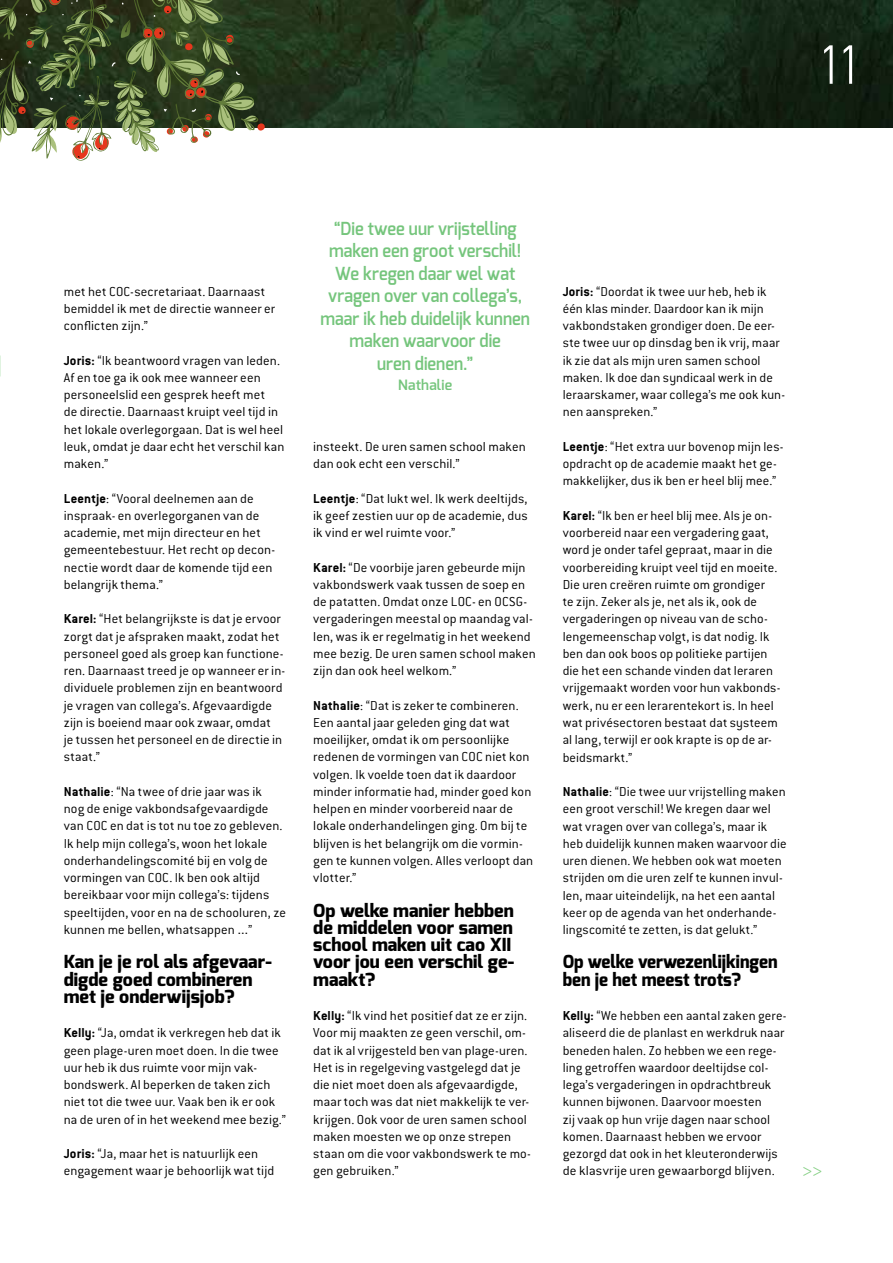
<style>
.page{position:relative;width:893px;height:1263px;background:#fff}
.page>*{position:absolute;margin:0;border:0;box-sizing:border-box;transform-origin:0 0}
.t1{font:condensed 54px "DINOT";color:#fff}
.t2{font:800 18px/17.2px "Exo";color:#000}
.t3{font:600 18px/22.5px "Exo";color:#75c57c;text-align:center;scale:.92 1}
.t4{font:800 18px/17.2px "Exo";color:#000;scale:.95 1}
.t5{font:18px "Minion Pro";color:#85cf84}
.t6{font:300 14.25px/17.2px "Conduit ITC";letter-spacing:.005em;color:#000}
.t7{font:600 14.25px "Exo";letter-spacing:.02em;color:#75c57c}
.s1{font-weight:700}
.s2{font-family:"DINOT";font-weight:400}
</style>
<div class="page">
<img style="left:267px;top:0;width:626px;height:128px">
<svg style="left:0;top:0;width:267px;height:161px"></svg>
<hr style="left:0;top:130px;width:1px;height:705px;background:#68bf7b">
<h1 class="t1" style="left:821px;top:33px;width:40px">11</h1>
<p class="t6" style="left:64px;top:282px;width:213px">met het COC-secretariaat. Daarnaast bemiddel ik met de directie wanneer er conflicten zijn.”</p>
<p class="t6" style="left:64px;top:351px;width:222px"><span class="s1">Joris:</span> “Ik beantwoord vragen van leden.<br>Af en toe ga ik ook mee wanneer een personeelslid een gesprek heeft met<br>de directie. Daarnaast kruipt veel tijd in het lokale overlegorgaan. Dat is wel heel leuk, omdat je daar echt het verschil kan maken.”</p>
<p class="t6" style="left:64px;top:490px;width:213px"><span class="s1">Leentje</span>: “Vooral deelnemen aan de inspraak- en overlegorganen van de academie, met mijn directeur en het gemeentebestuur. Het recht op decon&shy;nectie wordt daar de komende tijd een belangrijk thema.”</p>
<p class="t6" style="left:64px;top:610px;width:223px"><span class="s1">Karel:</span> “Het belangrijkste is dat je ervoor zorgt dat je afspraken maakt, zodat het personeel goed als groep kan functione&shy;ren. Daarnaast treed je op wanneer er in&shy;dividuele problemen zijn en beantwoord je vragen van collega’s. Afgevaardigde zijn is boeiend maar ook zwaar, omdat<br>je tussen het personeel en de directie in staat.”</p>
<p class="t6" style="left:64px;top:783px;width:224px"><span class="s1">Nathalie</span>: “Na twee of drie jaar was ik<br>nog de enige vakbondsafgevaardigde van COC en dat is tot nu toe zo gebleven.<br>Ik help mijn collega’s, woon het lokale onderhandelingscomité bij en volg de vormingen van COC. Ik ben ook altijd bereikbaar voor mijn collega’s: tijdens speeltijden, voor en na de schooluren, ze kunnen me bellen, whatsappen <span class="s2">…</span>”</p>
<p class="t2" style="left:64px;top:953px;width:210px">Kan je je rol als afgevaar&shy;digde goed combineren met je onderwijsjob?</p>
<p class="t6" style="left:64px;top:1024px;width:224px"><span class="s1">Kelly:</span> “Ja, omdat ik verkregen heb dat ik geen plage-uren moet doen. In die twee uur heb ik dus ruimte voor mijn vak&shy;bondswerk. Al beperken de taken zich niet tot die twee uur. Vaak ben ik er ook na de uren of in het weekend mee bezig.”</p>
<p class="t6" style="left:64px;top:1145px;width:212px"><span class="s1">Joris:</span> “Ja, maar het is natuurlijk een engagement waar je behoorlijk wat tijd</p>
<p class="t3" style="left:321px;top:217px;width:229px">“Die twee uur vrijstelling maken een groot verschil!<br>We kregen daar wel wat vragen over van collega’s, maar ik heb duidelijk kunnen maken waarvoor die<br>uren dienen.”</p>
<p class="t7" style="left:398px;top:376px;width:56px">Nathalie</p>
<p class="t6" style="left:313px;top:438px;width:214px">insteekt. De uren samen school maken dan ook echt een verschil.”</p>
<p class="t6" style="left:313px;top:489px;width:216px;text-align:justify"><span class="s1">Leentje</span>: “Dat lukt wel. Ik werk deeltijds, ik geef zestien uur op de academie, dus ik vind er wel ruimte voor.”</p>
<p class="t6" style="left:313px;top:559px;width:224px"><span class="s1">Karel:</span> “De voorbije jaren gebeurde mijn vakbondswerk vaak tussen de soep en de patatten. Omdat onze LOC- en OCSG&shy;vergaderingen meestal op maandag val&shy;len, was ik er regelmatig in het weekend mee bezig. De uren samen school maken zijn dan ook heel welkom.”</p>
<p class="t6" style="left:313px;top:696px;width:222px"><span class="s1">Nathalie</span>: “Dat is zeker te combineren.<br>Een aantal jaar geleden ging dat wat moeilijker, omdat ik om persoonlijke redenen de vormingen van COC niet kon volgen. Ik voelde toen dat ik daardoor minder informatie had, minder goed kon helpen en minder voorbereid naar de lokale onderhandelingen ging. Om bij te blijven is het belangrijk om die vormin&shy;gen te kunnen volgen. Alles verloopt dan vlotter.”</p>
<p class="t2" style="left:313px;top:902px;width:203px">Op welke manier hebben de middelen voor samen school maken uit cao XII voor jou een verschil ge&shy;maakt?</p>
<p class="t6" style="left:313px;top:1007px;width:219px"><span class="s1">Kelly:</span> “Ik vind het positief dat ze er zijn.<br>Voor mij maakten ze geen verschil, om&shy;dat ik al vrijgesteld ben van plage-uren.<br>Het is in regelgeving vastgelegd dat je die niet moet doen als afgevaardigde, maar toch was dat niet makkelijk te ver&shy;krijgen. Ook voor de uren samen school maken moesten we op onze strepen staan om die voor vakbondswerk te mo&shy;gen gebruiken.”</p>
<p class="t6" style="left:563px;top:282px;width:224px"><span class="s1">Joris:</span> “Doordat ik twee uur heb, heb ik één klas minder. Daardoor kan ik mijn vakbondstaken grondiger doen. De eer&shy;ste twee uur op dinsdag ben ik vrij, maar ik zie dat als mijn uren samen school maken. Ik doe dan syndicaal werk in de leraarskamer, waar collega’s me ook kun&shy;nen aanspreken.”</p>
<p class="t6" style="left:563px;top:438px;width:222px"><span class="s1">Leentje</span>: “Het extra uur bovenop mijn les&shy;opdracht op de academie maakt het ge&shy;makkelijker, dus ik ben er heel blij mee.”</p>
<p class="t6" style="left:563px;top:507px;width:219px"><span class="s1">Karel:</span> “Ik ben er heel blij mee. Als je on&shy;voorbereid naar een vergadering gaat, word je onder tafel gepraat, maar in die voorbereiding kruipt veel tijd en moeite.<br>Die uren creëren ruimte om grondiger<br>te zijn. Zeker als je, net als ik, ook de vergaderingen op niveau van de scho&shy;lengemeenschap volgt, is dat nodig. Ik ben dan ook boos op politieke partijen die het een schande vinden dat leraren vrijgemaakt worden voor hun vakbonds&shy;werk, nu er een lerarentekort is. In heel wat privésectoren bestaat dat systeem al lang, terwijl er ook krapte is op de ar&shy;beidsmarkt.”</p>
<p class="t6" style="left:563px;top:783px;width:225px"><span class="s1">Nathalie</span>: “Die twee uur vrijstelling maken een groot verschil! We kregen daar wel wat vragen over van collega’s, maar ik heb duidelijk kunnen maken waarvoor die uren dienen. We hebben ook wat moeten strijden om die uren zelf te kunnen invul&shy;len, maar uiteindelijk, na het een aantal keer op de agenda van het onderhande&shy;lingscomité te zetten, is dat gelukt.”</p>
<p class="t4" style="left:563px;top:953px;width:228px">Op welke verwezenlijkingen ben je het meest trots?</p>
<p class="t6" style="left:563px;top:1007px;width:225px"><span class="s1">Kelly:</span> “We hebben een aantal zaken gere&shy;aliseerd die de planlast en werkdruk naar beneden halen. Zo hebben we een rege&shy;ling getroffen waardoor deeltijdse col&shy;lega’s vergaderingen in opdrachtbreuk kunnen bijwonen. Daarvoor moesten<br>zij vaak op hun vrije dagen naar school komen. Daarnaast hebben we ervoor gezorgd dat ook in het kleuteronderwijs de klasvrije uren gewaarborgd blijven.</p>
<p class="t5" style="left:803px;top:1159px;width:21px">&gt;&gt;</p>
</div>
